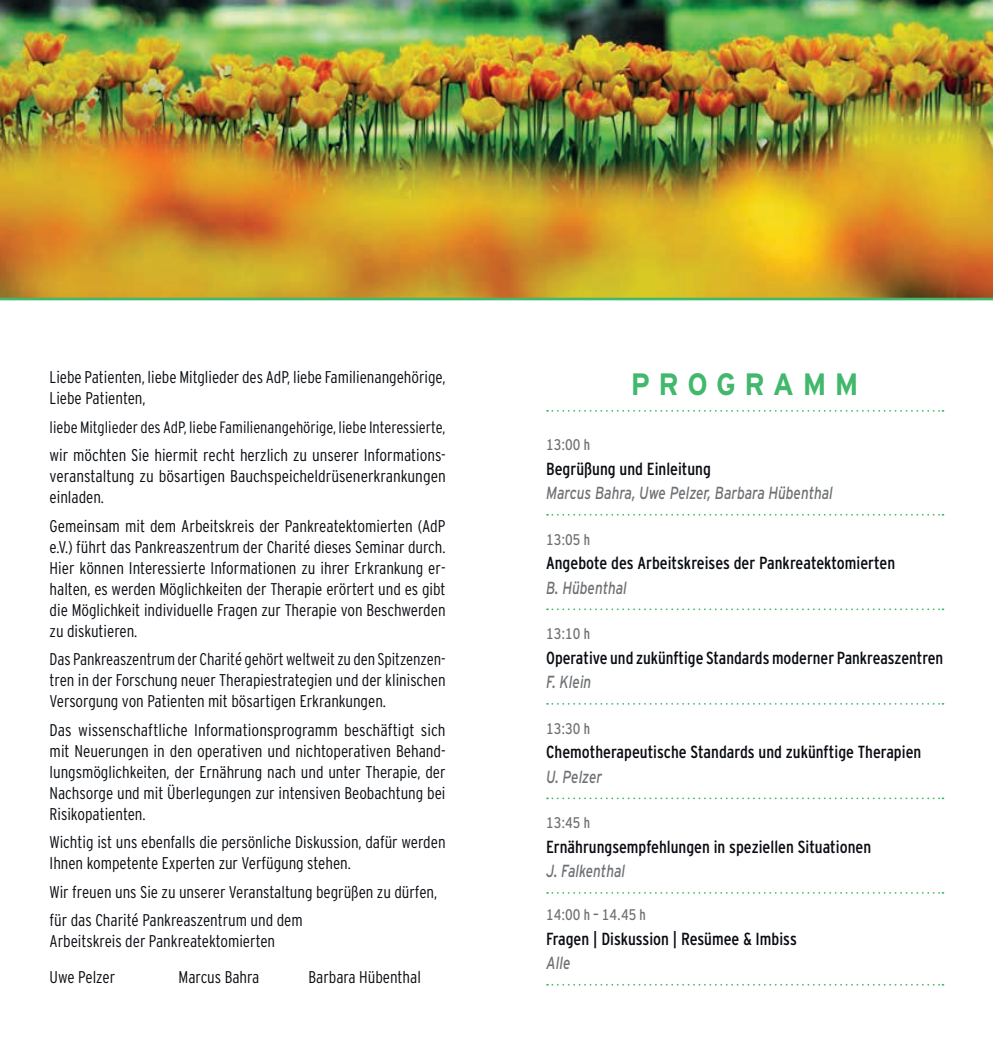
<style>
.page{position:relative;width:993px;height:1042px;background:#fff}
.page>*{position:absolute;margin:0;border:0;box-sizing:border-box;transform-origin:0 0}
.t1{font:700 30.8px "Interstate";color:#41b86b;scale:.92 1}
.t2{font:condensed 17.5px "Interstate";color:#0a0d12}
.t3{font:italic 17.5px "Interstate";color:#6e7174;scale:.78 1}
.t4{font:300 condensed 16.97px/21px "Interstate";letter-spacing:-.005em;color:#0a0d12}
.t5{font:300 condensed 16.45px "Interstate";color:#0a0d12}
.t6{font:condensed 15.4px "Interstate Tab";color:#6e7174;scale:.92 1}
</style>
<div class="page">
<img style="left:0;top:0;width:992px;height:298px">
<svg style="left:547px;top:514px;width:396px;height:2px"></svg>
<svg style="left:547px;top:608px;width:396px;height:2px"></svg>
<svg style="left:547px;top:703px;width:396px;height:2px"></svg>
<svg style="left:547px;top:797px;width:396px;height:2px"></svg>
<svg style="left:547px;top:892px;width:396px;height:2px"></svg>
<svg style="left:547px;top:984px;width:396px;height:1px"></svg>
<svg style="left:547px;top:410px;width:396px;height:2px"></svg>
<hr style="left:0;top:298px;width:992px;height:2px;background:#41b86b">
<p class="t4" style="left:50px;top:367px;width:397px">Liebe Patienten, liebe Mitglieder des AdP, liebe Familienangehörige,<br>Liebe Patienten,</p>
<p class="t5" style="left:50px;top:418px;width:397px">liebe Mitglieder des AdP, liebe Familienangehörige, liebe Interessierte,</p>
<p class="t4" style="left:50px;top:445px;width:397px;text-align:justify">wir möchten Sie hiermit recht herzlich zu unserer Informations&shy;veranstaltung zu bösartigen Bauchspeicheldrüsenerkrankungen einladen.</p>
<p class="t4" style="left:50px;top:515px;width:397px;text-align:justify">Gemeinsam mit dem Arbeitskreis der Pankreatektomierten (AdP e.V.) führt das Pankreaszentrum der Charité dieses Seminar durch.<br>Hier können Interessierte Informationen zu ihrer Erkrankung er&shy;halten, es werden Möglichkeiten der Therapie erörtert und es gibt die Möglichkeit individuelle Fragen zur Therapie von Beschwerden zu diskutieren.</p>
<p class="t4" style="left:50px;top:648px;width:397px;text-align:justify">Das Pankreaszentrum der Charité gehört weltweit zu den Spitzenzen&shy;tren in der Forschung neuer Therapiestrategien und der klinischen Versorgung von Patienten mit bösartigen Erkrankungen.</p>
<p class="t4" style="left:50px;top:719px;width:397px;text-align:justify">Das wissenschaftliche Informationsprogramm beschäftigt sich mit Neuerungen in den operativen und nichtoperativen Behand&shy;lungsmöglichkeiten, der Ernährung nach und unter Therapie, der Nachsorge und mit Überlegungen zur intensiven Beobachtung bei Risikopatienten.</p>
<p class="t4" style="left:50px;top:831px;width:397px">Wichtig ist uns ebenfalls die persönliche Diskussion, dafür werden<br>Ihnen kompetente Experten zur Verfügung stehen.</p>
<p class="t4" style="left:50px;top:877px;width:389px;line-height:28.3px">Wir freuen uns Sie zu unserer Veranstaltung begrüßen zu dürfen, für das Charité Pankreaszentrum und dem</p>
<p class="t4" style="left:50px;top:923px;width:227px;line-height:35.9px">Arbeitskreis der Pankreatektomierten<br>Uwe Pelzer</p>
<p class="t4" style="left:178px;top:966px;width:82px">Marcus Bahra</p>
<p class="t4" style="left:308px;top:966px;width:114px">Barbara Hübenthal</p>
<h1 class="t1" style="left:630px;top:367px;width:28px">PRO</h1>
<h1 class="t1" style="left:716px;top:367px;width:156px">GRA MM</h1>
<p class="t6" style="left:546px;top:436px;width:49px">13:00 h</p>
<p class="t2" style="left:546px;top:458px;width:166px">Begrüßung und Einleitung</p>
<p class="t3" style="left:546px;top:483px;width:369px">Marcus Bahra, Uwe Pelzer, Barbara Hübenthal</p>
<p class="t6" style="left:546px;top:530px;width:49px">13:05 h</p>
<p class="t2" style="left:546px;top:553px;width:350px">Angebote des Arbeitskreises der Pankreatektomierten</p>
<p class="t3" style="left:546px;top:577px;width:105px">B. Hübenthal</p>
<p class="t6" style="left:546px;top:625px;width:49px">13:10 h</p>
<p class="t2" style="left:546px;top:647px;width:398px">Operative und zukünftige Standards moderner Pankreaszentren</p>
<p class="t3" style="left:546px;top:672px;width:59px">F. Klein</p>
<p class="t6" style="left:546px;top:719px;width:49px">13:30 h</p>
<p class="t2" style="left:546px;top:742px;width:376px">Chemotherapeutische Standards und zukünftige Therapien</p>
<p class="t3" style="left:546px;top:766px;width:73px">U. Pelzer</p>
<p class="t6" style="left:546px;top:814px;width:49px">13:45 h</p>
<p class="t2" style="left:546px;top:836px;width:326px">Ernährungsempfehlungen in speziellen Situationen</p>
<p class="t3" style="left:546px;top:861px;width:103px">J. Falkenthal</p>
<p class="t6" style="left:546px;top:906px;width:110px">14:00 h – 14.45 h</p>
<p class="t2" style="left:546px;top:928px;width:252px">Fragen | Diskussion | Resümee &amp; Imbiss</p>
<p class="t3" style="left:546px;top:953px;width:33px">Alle</p>
</div>
